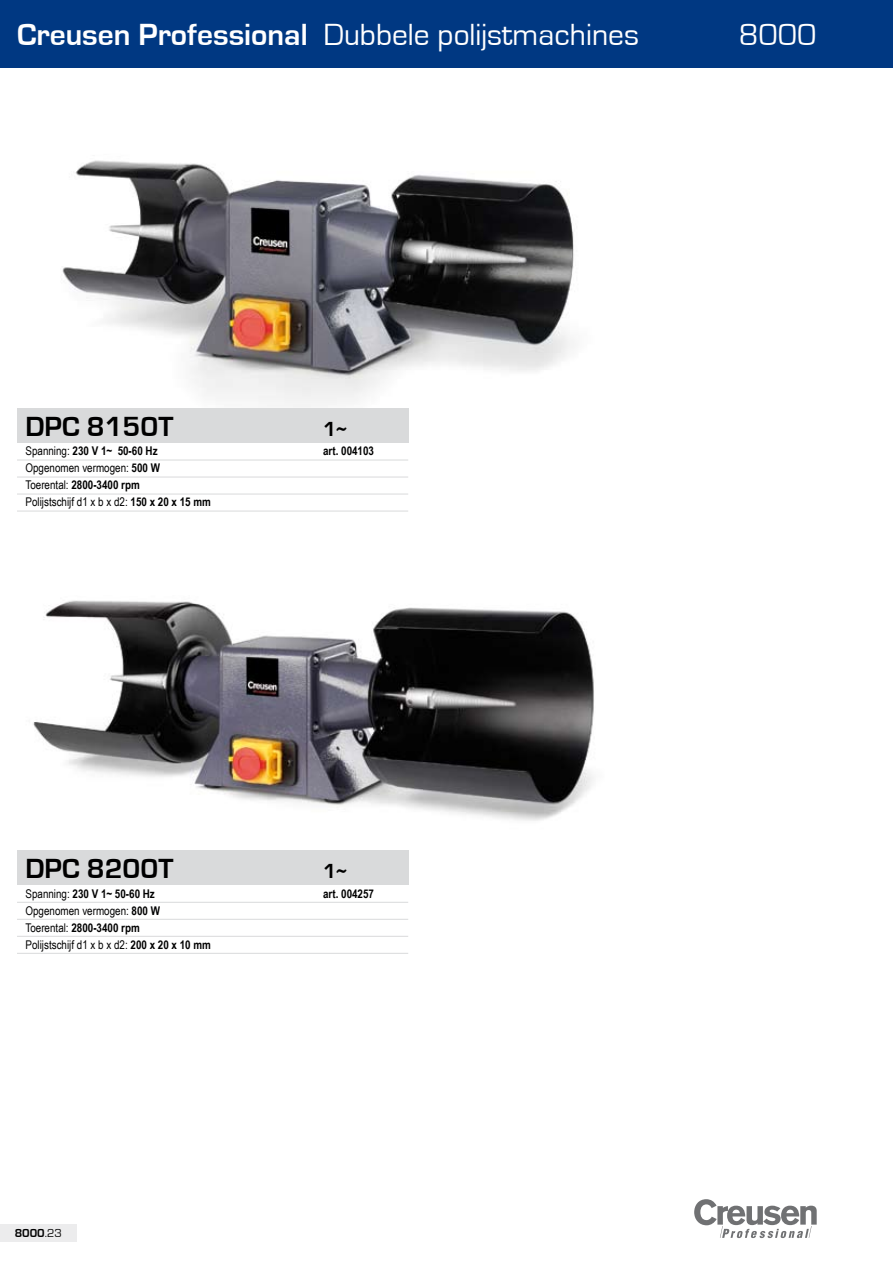
<style>
.page{position:relative;width:893px;height:1263px;background:#fff}
.page>*{position:absolute;margin:0;border:0;box-sizing:border-box;transform-origin:0 0}
.t1{font:31.5px "Eurostile";color:#fff}
.t2{font:700 28.5px "Eurostile";color:#000}
.t3{font:700 21px "Eurostile";color:#000}
.t4{font:12px/17px "Arial Narrow";color:#000}
.t5{font:700 12px "Arial Narrow";color:#000}
.t6{font:700 12px "Eurostile";color:#000}
.s1{font-weight:700}
.s2{font-weight:400}
</style>
<div class="page">
<div style="left:0;top:0;width:893px;height:68px;background:#003882"></div>
<div style="left:0;top:1225px;width:77px;height:17px;background:#ececed"></div>
<img style="left:62px;top:160px;width:512px;height:247px">
<img style="left:33px;top:600px;width:561px;height:221px">
<div style="left:17px;top:408px;width:391px;height:34px;background:#d9dadb"></div>
<hr style="left:17px;top:460px;width:391px;height:1px;background:#d9dadb">
<hr style="left:17px;top:477px;width:391px;height:1px;background:#d9dadb">
<hr style="left:17px;top:494px;width:391px;height:1px;background:#d9dadb">
<hr style="left:17px;top:511px;width:391px;height:1px;background:#d9dadb">
<div style="left:17px;top:850px;width:391px;height:34px;background:#d9dadb"></div>
<hr style="left:17px;top:902px;width:391px;height:1px;background:#d9dadb">
<hr style="left:17px;top:919px;width:391px;height:1px;background:#d9dadb">
<hr style="left:17px;top:936px;width:391px;height:1px;background:#d9dadb">
<hr style="left:17px;top:953px;width:391px;height:1px;background:#d9dadb">
<svg style="left:694px;top:1199px;width:123px;height:39px"></svg>
<p class="t1" style="left:17px;top:17px;width:623px"><span class="s1">Creusen Professional</span> Dubbele polijstmachines</p>
<p class="t1" style="left:739px;top:17px;width:79px">8000</p>
<p class="t2" style="left:26px;top:411px;width:149px">DPC 8150T</p>
<p class="t3" style="left:323px;top:421px;width:25px">1~</p>
<p class="t5" style="left:26px;top:444px;width:134px"><span class="s2">Spanning:</span> 230 V 1~ 50-60 Hz</p>
<p class="t5" style="left:323px;top:444px;width:52px">art. 004103</p>
<p class="t4" style="left:26px;top:459px;width:187px">Opgenomen vermogen: <span class="s1">500 W<br></span>Toerental: <span class="s1">2800-3400 rpm<br></span>Polijstschijf d1 x b x d2: <span class="s1">150 x 20 x 15 mm</span></p>
<p class="t2" style="left:26px;top:853px;width:149px">DPC 8200T</p>
<p class="t3" style="left:323px;top:863px;width:25px">1~</p>
<p class="t5" style="left:26px;top:886px;width:131px"><span class="s2">Spanning:</span> 230 V 1~ 50-60 Hz</p>
<p class="t5" style="left:323px;top:886px;width:52px">art. 004257</p>
<p class="t4" style="left:26px;top:902px;width:187px">Opgenomen vermogen: <span class="s1">800 W<br></span>Toerental: <span class="s1">2800-3400 rpm<br></span>Polijstschijf d1 x b x d2: <span class="s1">200 x 20 x 10 mm</span></p>
<p class="t6" style="left:15px;top:1227px;width:41px">8000<span class="s2">.23</span></p>
</div>
